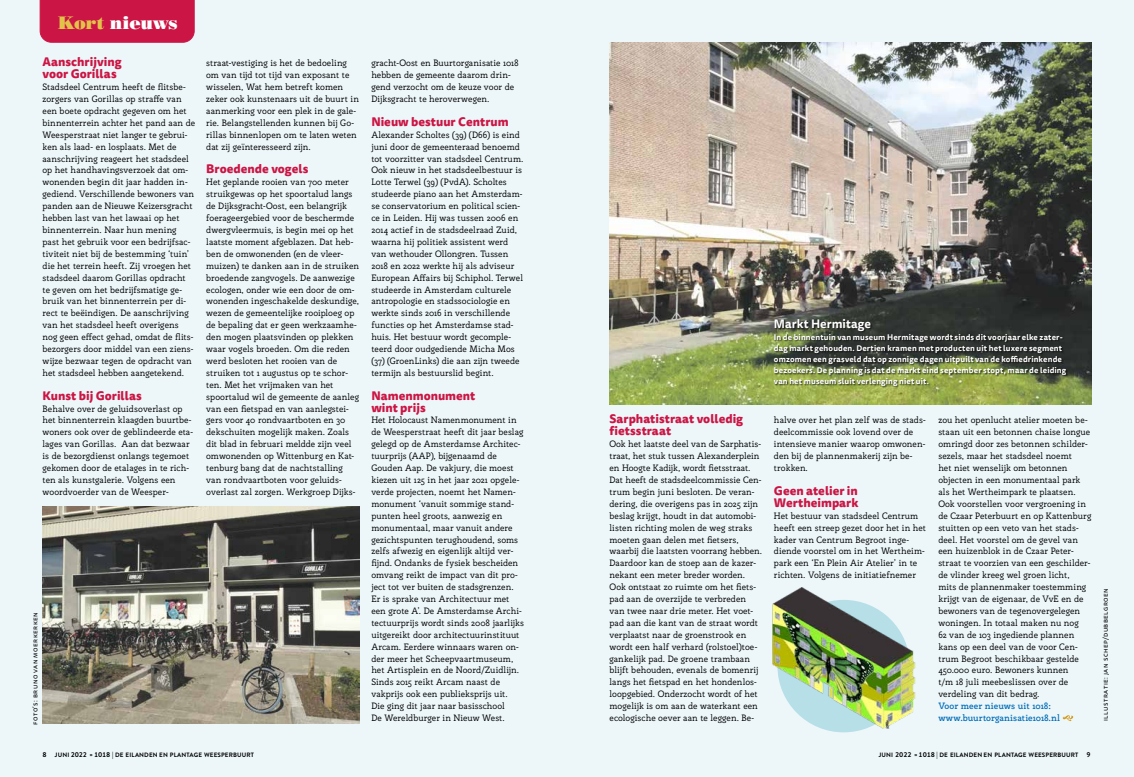
<style>
.page{position:relative;width:1134px;height:777px;background:#fff}
.page>*{position:absolute;margin:0;border:0;box-sizing:border-box;transform-origin:0 0}
.t1{font:18px "Poster Bodoni BT";letter-spacing:-.015em;color:#fff}
.t2{font:800 12px/11.9px "Tisa Sans Pro";color:#cb1544}
.t3{font:700 12px "Tisa Sans Pro";color:#fff}
.t4{font:9px/11.9px "Rogliano";letter-spacing:.005em;color:#000}
.t5{font:700 9px/11.9px "Rogliano";letter-spacing:-.01em;color:#006db7}
.t6{font:700 8px/11px "Tisa Sans Pro";letter-spacing:.015em;color:#fff}
.t7{font:7px "Tisa Sans Pro";letter-spacing:.07em;color:#000}
.t8{font:700 6.3px "Brandon Grotesque";letter-spacing:.02em;color:#000}
.s1{color:#e2c34a}
.s2{font-size:7px}
.s3{font-size:6px}
</style>
<div class="page">
<div style="left:0;top:0;width:567px;height:777px;background:#edf7fa"></div>
<div style="left:567px;top:0;width:567px;height:777px;background:#edf7fa"></div>
<div style="left:40px;top:0;width:154px;height:43px;background:#cb1544"></div>
<svg style="left:1063px;top:715px;width:10px;height:6px"></svg>
<img style="left:43px;top:507px;width:316px;height:216px">
<img style="left:609px;top:43px;width:482px;height:361px">
<div style="left:774px;top:319px;width:294px;height:69px;background:#000;opacity:.75"></div>
<img style="left:772px;top:588px;width:143px;height:141px">
<h1 class="t1" style="left:58px;top:12px;width:122px"><span class="s1">Kort</span> nieuws</h1>
<h2 class="t2" style="left:43px;top:56px;width:81px">Aanschrijving voor Gorillas</h2>
<p class="t4" style="left:43px;top:81px;width:154px">Stadsdeel Centrum heeft de flitsbe&shy;zorgers van Gorillas op straffe van een boete opdracht gegeven om het binnenterrein achter het pand aan de Weesperstraat niet langer te gebrui&shy;ken als laad- en losplaats. Met de aanschrijving reageert het stadsdeel op het handhavingsverzoek dat om&shy;wonenden begin dit jaar hadden in&shy;gediend. Verschillende bewoners van panden aan de Nieuwe Keizersgracht hebben last van het lawaai op het binnenterrein. Naar hun mening past het gebruik voor een bedrijfsac&shy;tiviteit niet bij de bestemming ‘tuin’ die het terrein heeft. Zij vroegen het stadsdeel daarom Gorillas opdracht te geven om het bedrijfsmatige ge&shy;bruik van het binnenterrein per di&shy;rect te beëindigen. De aanschrijving van het stadsdeel heeft overigens nog geen effect gehad, omdat de flits&shy;bezorgers door middel van een ziens&shy;wijze bezwaar tegen de opdracht van het stadsdeel hebben aangetekend.</p>
<h2 class="t2" style="left:43px;top:389px;width:101px">Kunst bij Gorillas</h2>
<p class="t4" style="left:43px;top:402px;width:152px">Behalve over de geluidsoverlast op het binnenterrein klaagden buurtbe&shy;woners ook over de geblindeerde eta&shy;lages van Gorillas. Aan dat bezwaar is de bezorgdienst onlangs tegemoet gekomen door de etalages in te rich&shy;ten als kunstgalerie. Volgens een woordvoerder van de Weesper-</p>
<p class="t4" style="left:206px;top:57px;width:154px">straat-vestiging is het de bedoeling om van tijd tot tijd van exposant te wisselen, Wat hem betreft komen zeker ook kunstenaars uit de buurt in aanmerking voor een plek in de gale&shy;rie. Belangstellenden kunnen bij Go&shy;rillas binnenlopen om te laten weten dat zij geïnteresseerd zijn.</p>
<h2 class="t2" style="left:206px;top:163px;width:104px">Broedende vogels</h2>
<p class="t4" style="left:206px;top:176px;width:154px">Het geplande rooien van 700 meter struikgewas op het spoortalud langs de Dijksgracht-Oost, een belangrijk foerageergebied voor de beschermde dwergvleermuis, is begin mei op het laatste moment afgeblazen. Dat heb&shy;ben de omwonenden (en de vleer&shy;muizen) te danken aan in de struiken broedende zangvogels. De aanwezige ecologen, onder wie een door de om&shy;wonenden ingeschakelde deskundige, wezen de gemeentelijke rooiploeg op de bepaling dat er geen werkzaamhe&shy;den mogen plaatsvinden op plekken waar vogels broeden. Om die reden werd besloten het rooien van de struiken tot 1 augustus op te schor&shy;ten. Met het vrijmaken van het spoortalud wil de gemeente de aanleg van een fietspad en van aanlegstei&shy;gers voor 40 rondvaartboten en 30 dekschuiten mogelijk maken. Zoals dit blad in februari meldde zijn veel omwonenden op Wittenburg en Kat&shy;tenburg bang dat de nachtstalling van rondvaartboten voor geluids&shy;overlast zal zorgen. Werkgroep Dijks-</p>
<p class="t7" style="left:30px;top:725px;width:114px;rotate:-90deg">foto’s: bruno van moerkerken</p>
<p class="t4" style="left:371px;top:57px;width:149px">gracht-Oost en Buurtorganisatie 1018 hebben de gemeente daarom drin&shy;gend verzocht om de keuze voor de Dijksgracht te heroverwegen.</p>
<h2 class="t2" style="left:371px;top:116px;width:139px">Nieuw bestuur Centrum</h2>
<p class="t4" style="left:371px;top:128px;width:154px">Alexander Scholtes (39) (D66) is eind juni door de gemeenteraad benoemd tot voorzitter van stadsdeel Centrum.<br>Ook nieuw in het stadsdeelbestuur is Lotte Terwel (39) (PvdA). Scholtes studeerde piano aan het Amsterdam&shy;se conservatorium en political scien&shy;ce in Leiden. Hij was tussen 2006 en 2014 actief in de stadsdeelraad Zuid, waarna hij politiek assistent werd van wethouder Ollongren. Tussen 2018 en 2022 werkte hij als adviseur European Affairs bij Schiphol. Terwel studeerde in Amsterdam culturele antropologie en stadssociologie en werkte sinds 2016 in verschillende functies op het Amsterdamse stad&shy;huis. Het bestuur wordt gecomple&shy;teerd door oudgediende Micha Mos (37) (GroenLinks) die aan zijn tweede termijn als bestuurslid begint.</p>
<h2 class="t2" style="left:371px;top:389px;width:106px">Namenmonument wint prijs</h2>
<p class="t4" style="left:371px;top:414px;width:154px">Het Holocaust Namenmonument in de Weesperstraat heeft dit jaar beslag gelegd op de Amsterdamse Architec&shy;tuurprijs (AAP), bijgenaamd de Gouden Aap. De vakjury, die moest kiezen uit 125 in het jaar 2021 opgele&shy;verde projecten, noemt het Namen&shy;monument ‘vanuit sommige stand&shy;punten heel groots, aanwezig en monumentaal, maar vanuit andere gezichtspunten terughoudend, soms zelfs afwezig en eigenlijk altijd ver&shy;fijnd. Ondanks de fysiek bescheiden omvang reikt de impact van dit pro&shy;ject tot ver buiten de stadsgrenzen.<br>Er is sprake van Architectuur met een grote A’. De Amsterdamse Archi&shy;tectuurprijs wordt sinds 2008 jaarlijks uitgereikt door architectuurinstituut Arcam. Eerdere winnaars waren on&shy;der meer het Scheepvaartmuseum, het Artisplein en de Noord/Zuidlijn.<br>Sinds 2015 reikt Arcam naast de vakprijs ook een publieksprijs uit.<br>Die ging dit jaar naar basisschool<br>De Wereldburger in Nieuw West.</p>
<h2 class="t2" style="left:609px;top:413px;width:135px">Sarphatistraat volledig fietsstraat</h2>
<p class="t4" style="left:609px;top:438px;width:154px">Ook het laatste deel van de Sarphatis&shy;traat, het stuk tussen Alexanderplein en Hoogte Kadijk, wordt fietsstraat.<br>Dat heeft de stadsdeelcommissie Cen&shy;trum begin juni besloten. De veran&shy;dering, die overigens pas in 2025 zijn beslag krijgt, houdt in dat automobi&shy;listen richting molen de weg straks moeten gaan delen met fietsers, waarbij die laatsten voorrang hebben.<br>Daardoor kan de stoep aan de kazer&shy;nekant een meter breder worden.<br>Ook ontstaat zo ruimte om het fiets&shy;pad aan de overzijde te verbreden van twee naar drie meter. Het voet&shy;pad aan die kant van de straat wordt verplaatst naar de groenstrook en wordt een half verhard (rolstoel)toe&shy;gankelijk pad. De groene trambaan blijft behouden, evenals de bomenrij langs het fietspad en het hondenlos&shy;loopgebied. Onderzocht wordt of het mogelijk is om aan de waterkant een ecologische oever aan te leggen. Be-</p>
<h2 class="t3" style="left:774px;top:315px;width:99px">Markt Hermitage</h2>
<p class="t6" style="left:774px;top:332px;width:294px">In de binnentuin van museum Hermitage wordt sinds dit voorjaar elke zater&shy;dag markt gehouden. Dertien kramen met producten uit het luxere segment omzomen een grasveld dat op zonnige dagen uitpuilt van de koffiedrinkende bezoekers. De planning is dat de markt eind september stopt, maar de leiding van het museum sluit verlenging niet uit.</p>
<p class="t4" style="left:774px;top:414px;width:154px">halve over het plan zelf was de stads&shy;deelcommissie ook lovend over de intensieve manier waarop omwonen&shy;den bij de plannenmakerij zijn be&shy;trokken.</p>
<h2 class="t2" style="left:774px;top:484px;width:86px">Geen atelier in<br>Wertheimpark</h2>
<p class="t4" style="left:774px;top:509px;width:154px">Het bestuur van stadsdeel Centrum heeft een streep gezet door het in het kader van Centrum Begroot inge&shy;diende voorstel om in het Wertheim&shy;park een ‘En Plein Air Atelier’ in te richten. Volgens de initiatiefnemer</p>
<p class="t4" style="left:938px;top:414px;width:155px">zou het openlucht atelier moeten be&shy;staan uit een betonnen chaise longue omringd door zes betonnen schilder&shy;sezels, maar het stadsdeel noemt<br>het niet wenselijk om betonnen objecten in een monumentaal park als het Wertheimpark te plaatsen.<br>Ook voorstellen voor vergroening in de Czaar Peterbuurt en op Kattenburg stuitten op een veto van het stads&shy;deel. Het voorstel om de gevel van een huizenblok in de Czaar Peter&shy;straat te voorzien van een geschilder&shy;de vlinder kreeg wel groen licht,<br>mits de plannenmaker toestemming krijgt van de eigenaar, de VvE en de bewoners van de tegenovergelegen woningen. In totaal maken nu nog<br>62 van de 103 ingediende plannen kans op een deel van de voor Cen&shy;trum Begroot beschikbaar gestelde 450.000 euro. Bewoners kunnen<br>t/m 18 juli meebeslissen over de verdeling van dit bedrag.</p>
<p class="t5" style="left:938px;top:700px;width:123px">Voor meer nieuws uit 1018: www.buurtorganisatie1018.nl</p>
<p class="t8" style="left:43px;top:750px;width:213px"><span class="s2">8</span> JUNI <span class="s2">2022</span> <span class="s3">»</span> <span class="s2">1018 |</span> DE EILANDEN EN PLANTAGE WEESPERBUURT</p>
<p class="t8" style="left:879px;top:750px;width:214px">JUNI <span class="s2">2022</span> <span class="s3">»</span> <span class="s2">1018 |</span> DE EILANDEN EN PLANTAGE WEESPERBUURT <span class="s2">9</span></p>
<p class="t7" style="left:1101px;top:721px;width:134px;rotate:-90deg">illustratie: jan schep/dubbelgroen</p>
</div>
